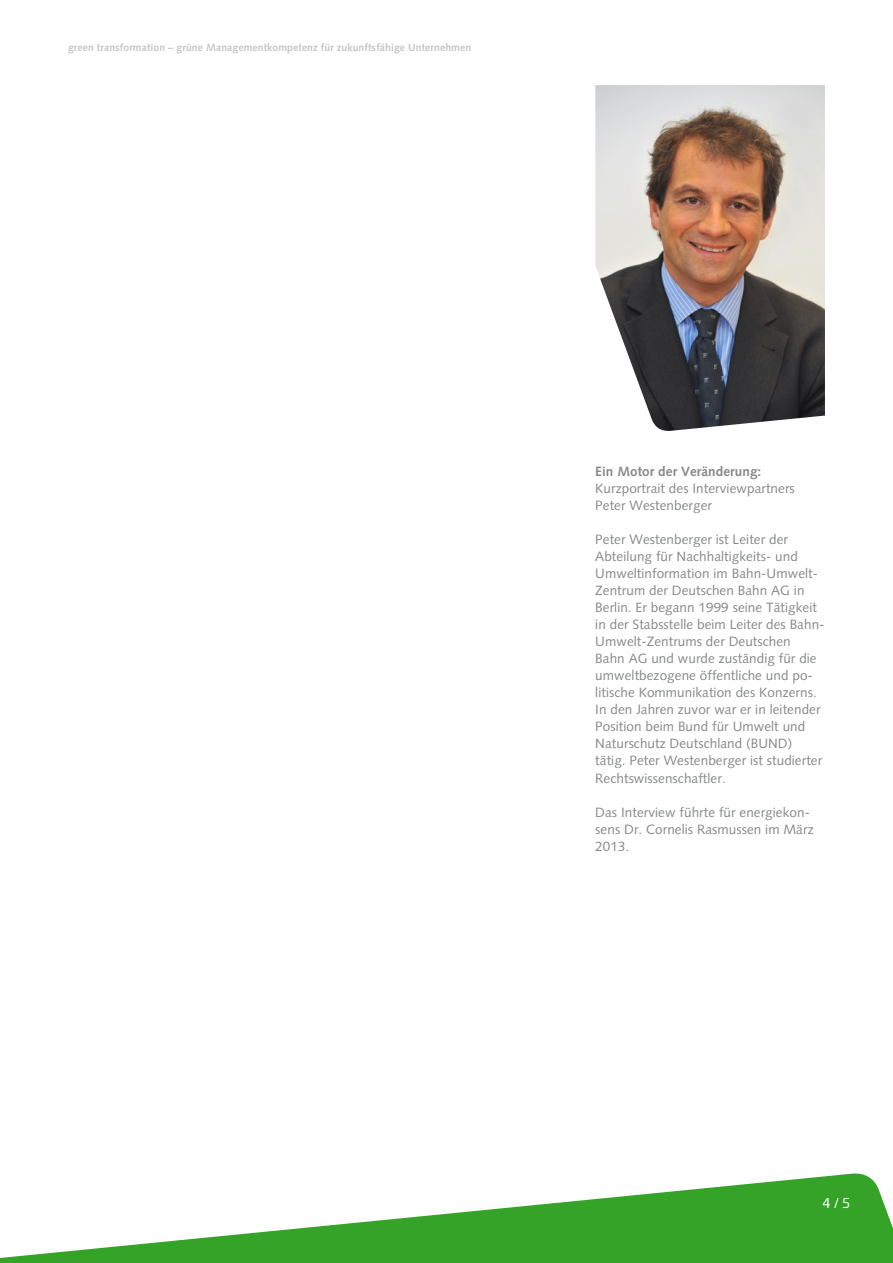
<style>
.page{position:relative;width:893px;height:1263px;background:#fff}
.page>*{position:absolute;margin:0;border:0;box-sizing:border-box;transform-origin:0 0}
.t1{font:13.5px/17px "Syntax";letter-spacing:.005em;color:#868889}
.t2{font:700 13.5px "Syntax";letter-spacing:.005em;color:#868889}
.t3{font:13.5px "Neo Tech Std";color:#fff}
.t4{font:700 10.5px "Syntax";letter-spacing:.005em;color:#c4c6c7}
</style>
<div class="page">
<svg style="left:0;top:1173px;width:893px;height:90px;fill:#34a328"></svg>
<img style="left:595px;top:85px;width:230px;height:346px">
<p class="t4" style="left:68px;top:41px;width:405px">green transformation – grüne Managementkompetenz für zukunftsfähige Unternehmen</p>
<p class="t2" style="left:595px;top:464px;width:167px">Ein Motor der Veränderung:</p>
<p class="t1" style="left:595px;top:480px;width:201px">Kurzportrait des Interviewpartners<br>Peter Westenberger</p>
<p class="t1" style="left:595px;top:531px;width:231px">Peter Westenberger ist Leiter der Abteilung für Nachhaltigkeits- und Umweltinformation im Bahn-Umwelt-Zentrum der Deutschen Bahn AG in Berlin. Er begann 1999 seine Tätigkeit in der Stabsstelle beim Leiter des Bahn-Umwelt-Zentrums der Deutschen<br>Bahn AG und wurde zuständig für die umweltbezogene öffentliche und po&shy;litische Kommunikation des Konzerns.<br>In den Jahren zuvor war er in leitender Position beim Bund für Umwelt und Naturschutz Deutschland (BUND) tätig. Peter Westenberger ist studierter Rechtswissenschaftler.</p>
<p class="t1" style="left:595px;top:803px;width:220px">Das Interview führte für energiekon&shy;sens Dr. Cornelis Rasmussen im März<br>2013.</p>
<p class="t3" style="left:822px;top:1194px;width:30px">4 / 5</p>
</div>
